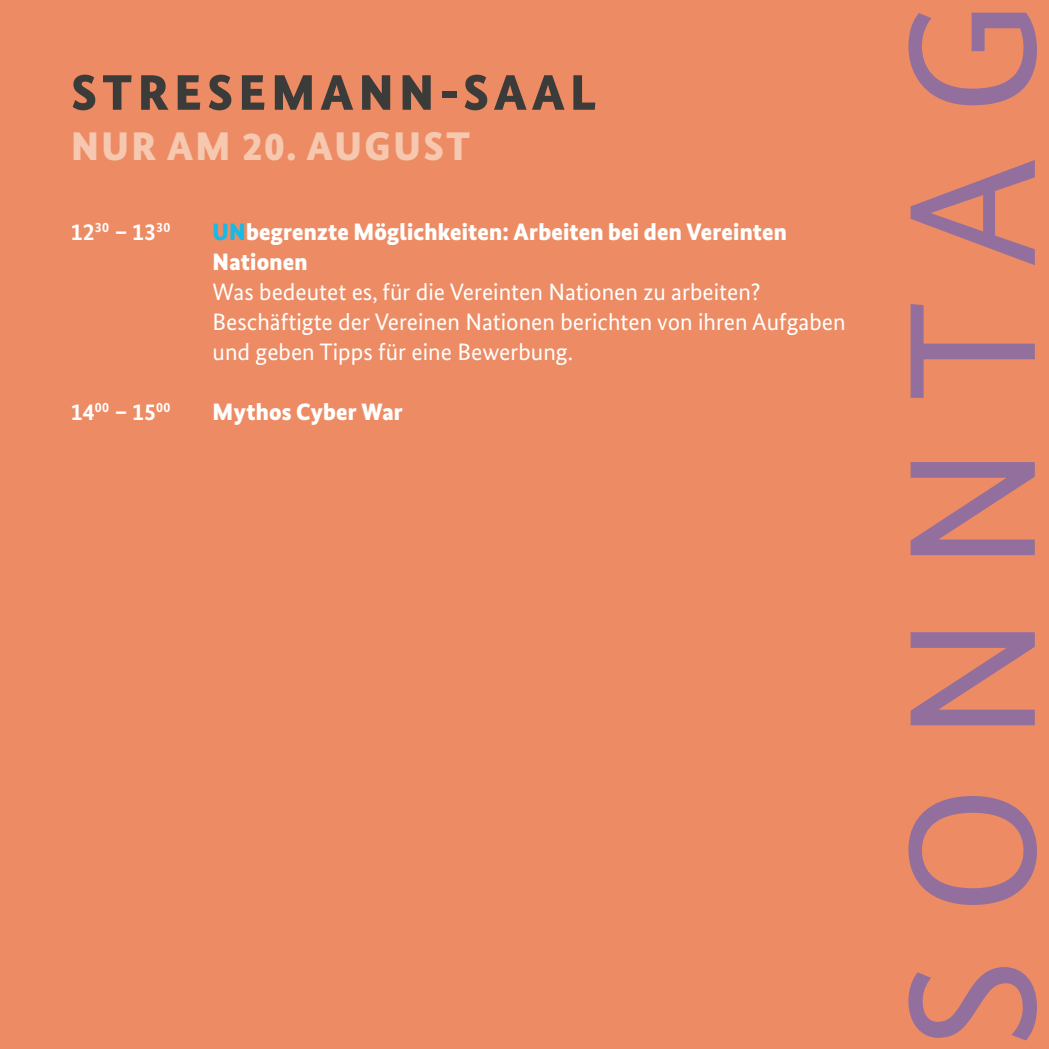
<style>
.page{position:relative;width:1049px;height:1049px;background:#ed8c64}
.page>*{position:absolute;margin:0;border:0;box-sizing:border-box;transform-origin:0 0}
.t1{font:180px "Bundes Sans";letter-spacing:.24em;color:#926f9d}
.Ort{font:900 50px "Bundes Sans";letter-spacing:.11em;color:#3b3b3a}
._20_August{font:900 40px "Bundes Sans";letter-spacing:.06em;color:#f7c8b0}
.Fließtext{font:23.75px/30px "Bundes Sans";color:#fff}
.Veranstaltung{font:900 23.75px/30px "Bundes Sans";letter-spacing:.01em;color:#fff}
.Uhrzeit{font:700 23.75px "Bundes Sans";color:#fff}
.s1{color:#16bae7}
</style>
<div class="page">
<h1 class="Ort" style="left:71px;top:63px;width:526px">STRESEMANN-SAAL</h1>
<h2 class="_20_August" style="left:71px;top:122px;width:401px">NUR AM 20. AUGUST</h2>
<p class="Uhrzeit" style="left:71px;top:217px;width:101px">12<sup>30</sup> – 13<sup>30</sup></p>
<p class="Veranstaltung" style="left:213px;top:217px;width:576px"><span class="s1">UN</span>begrenzte Möglichkeiten: Arbeiten bei den Vereinten<br>Nationen</p>
<p class="Fließtext" style="left:213px;top:277px;width:634px">Was bedeutet es, für die Vereinten Nationen zu arbeiten?<br>Beschäftigte der Vereinen Nationen berichten von ihren Aufgaben und geben Tipps für eine Bewerbung.</p>
<p class="Uhrzeit" style="left:71px;top:397px;width:101px">14<sup>00</sup> – 15<sup>00</sup></p>
<p class="Veranstaltung" style="left:213px;top:397px;width:192px">Mythos Cyber War</p>
<h1 class="t1" style="left:863px;top:1049px;width:1050px;rotate:-90deg">SONNTAG</h1>
</div>
